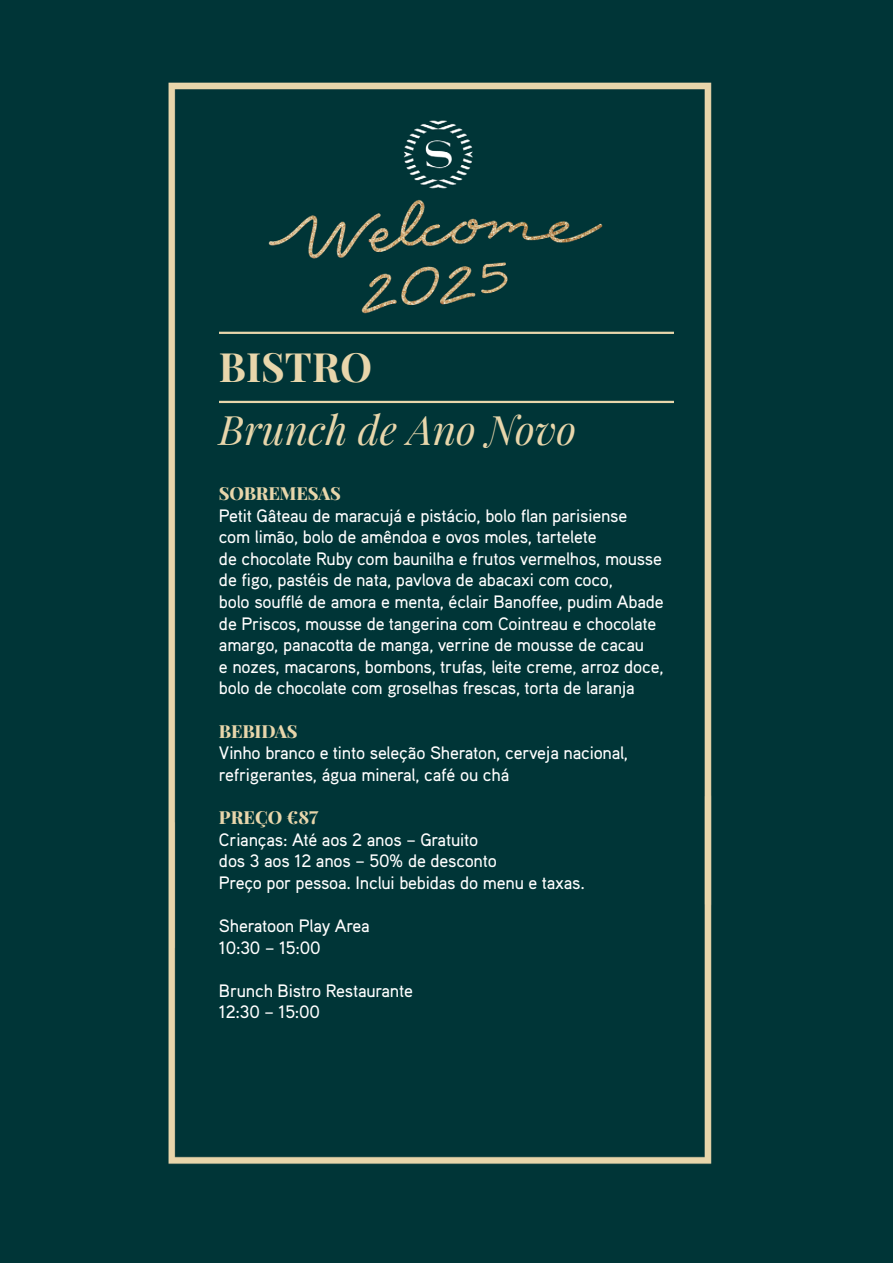
<style>
.page{position:relative;width:893px;height:1263px;background:#003537}
.page>*{position:absolute;margin:0;border:0;box-sizing:border-box;transform-origin:0 0}
.t1{font:italic 40.5px "Playfair Display";color:#e8d6ab}
.t2{font:700 40.5px "Playfair Display";color:#e8d6ab}
.t3{font:500 18px/21.6px "Aaux Pro";letter-spacing:-.01em;color:#fff}
.t4{font:18px "Playfair Display";letter-spacing:-.015em;color:#e8d6ab}
</style>
<div class="page">
<hr style="left:219px;top:401px;width:455px;height:2px;background:#e8d6ab">
<hr style="left:219px;top:332px;width:455px;height:2px;background:#e8d6ab">
<h1 class="t2" style="left:219px;top:335px;width:155px">BISTRO</h1>
<h1 class="t1" style="left:219px;top:398px;width:359px">Brunch de Ano Novo</h1>
<p class="t4" style="left:219px;top:479px;width:123px">SOBREMESAS</p>
<p class="t3" style="left:219px;top:504px;width:446px">Petit Gâteau de maracujá e pistácio, bolo flan parisiense<br>com limão, bolo de amêndoa e ovos moles, tartelete<br>de chocolate Ruby com baunilha e frutos vermelhos, mousse de figo, pastéis de nata, pavlova de abacaxi com coco,<br>bolo soufflé de amora e menta, éclair Banoffee, pudim Abade de Priscos, mousse de tangerina com Cointreau e chocolate amargo, panacotta de manga, verrine de mousse de cacau<br>e nozes, macarons, bombons, trufas, leite creme, arroz doce, bolo de chocolate com groselhas frescas, torta de laranja</p>
<p class="t4" style="left:219px;top:717px;width:80px">BEBIDAS</p>
<p class="t3" style="left:219px;top:742px;width:411px">Vinho branco e tinto seleção Sheraton, cerveja nacional, refrigerantes, água mineral, café ou chá</p>
<p class="t4" style="left:219px;top:803px;width:101px">PREÇO €87</p>
<p class="t3" style="left:219px;top:828px;width:367px">Crianças: Até aos 2 anos – Gratuito<br>dos 3 aos 12 anos – 50% de desconto<br>Preço por pessoa. Inclui bebidas do menu e taxas.</p>
<p class="t3" style="left:219px;top:914px;width:152px">Sheratoon Play Area<br>10:30 – 15:00</p>
<p class="t3" style="left:219px;top:979px;width:195px">Brunch Bistro Restaurante<br>12:30 – 15:00</p>
</div>
